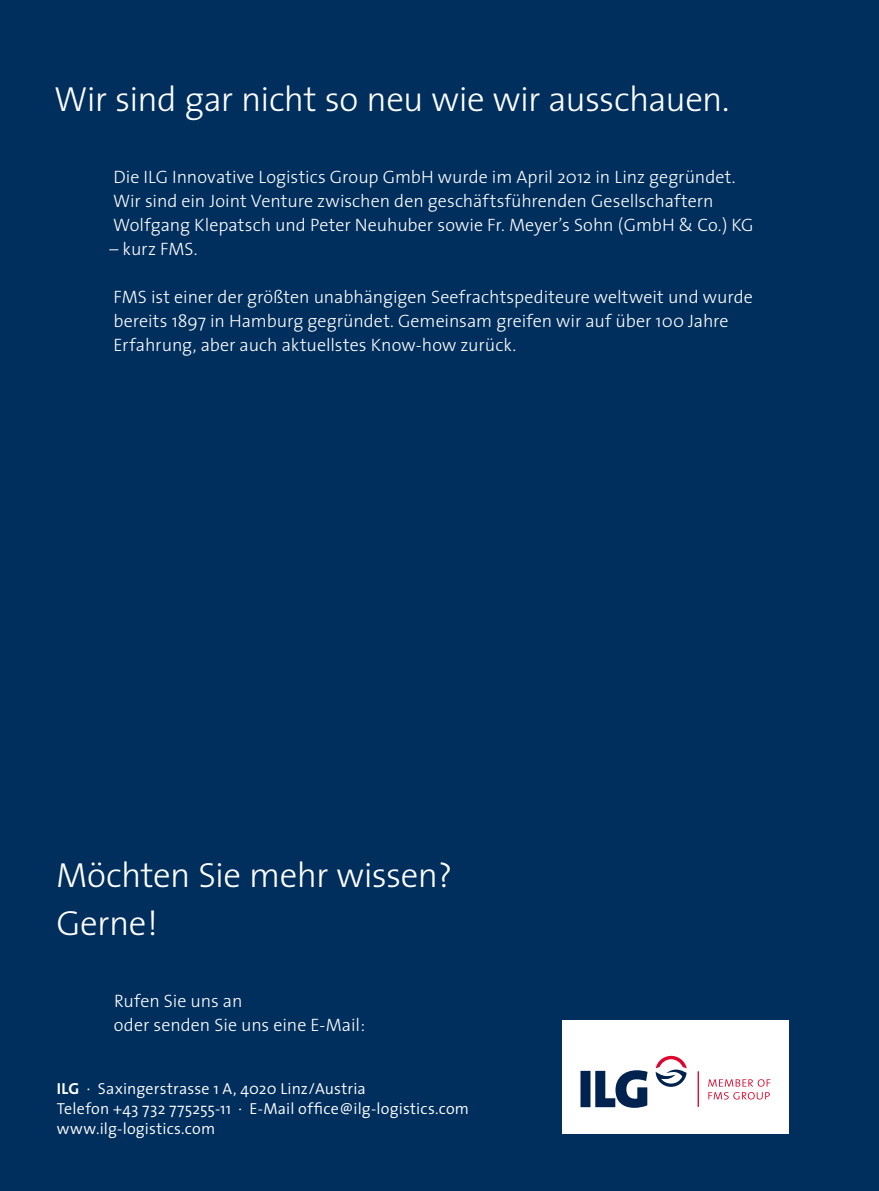
<style>
.page{position:relative;width:879px;height:1191px;background:#002f5d}
.page>*{position:absolute;margin:0;border:0;box-sizing:border-box;transform-origin:0 0}
.t1{font:300 35px/48px "The Sans";letter-spacing:-.015em;color:#fff}
.t2{font:300 18px/24px "The Sans";color:#fff}
.t3{font:300 16px/20px "The Sans";letter-spacing:.015em;color:#fff}
.s1{font-family:"The Sans Bold Caps";font-weight:400}
</style>
<div class="page">
<div style="left:562px;top:1020px;width:227px;height:114px;background:#fff"></div>
<svg style="left:580px;top:1070px;width:67px;height:37px"></svg>
<svg style="left:655px;top:1055px;width:32px;height:31px"></svg>
<hr style="left:698px;top:1071px;width:1px;height:35px;background:#dd042d">
<svg style="left:708px;top:1092px;width:62px;height:7px"></svg>
<svg style="left:708px;top:1079px;width:62px;height:7px"></svg>
<h1 class="t1" style="left:54px;top:74px;width:677px">Wir sind gar nicht so neu wie wir ausschauen.</h1>
<p class="t2" style="left:113px;top:164px;width:642px">Die ILG Innovative Logistics Group GmbH wurde im April 2012 in Linz gegründet.<br>Wir sind ein Joint Venture zwischen den geschäftsführenden Gesellschaftern<br>Wolfgang Klepatsch und Peter Neuhuber sowie Fr. Meyer’s Sohn (GmbH &amp; Co.) KG</p>
<p class="t2" style="left:109px;top:236px;width:90px">– kurz FMS.</p>
<p class="t2" style="left:113px;top:284px;width:641px">FMS ist einer der größten unabhängigen Seefrachtspediteure weltweit und wurde bereits 1897 in Hamburg gegründet. Gemeinsam greifen wir auf über 100 Jahre<br>Erfahrung, aber auch aktuellstes Know-how zurück.</p>
<h1 class="t1" style="left:56px;top:850px;width:398px">Möchten Sie mehr wissen?<br>Gerne!</h1>
<p class="t2" style="left:114px;top:988px;width:253px">Rufen Sie uns an<br>oder senden Sie uns eine E-Mail:</p>
<p class="t3" style="left:57px;top:1078px;width:414px"><span class="s1">ILG</span> · Saxingerstrasse 1 A, 4020 Linz/Austria<br>Telefon +43 732 775255-11 · E-Mail office@ilg-logistics.com www.ilg-logistics.com</p>
</div>
